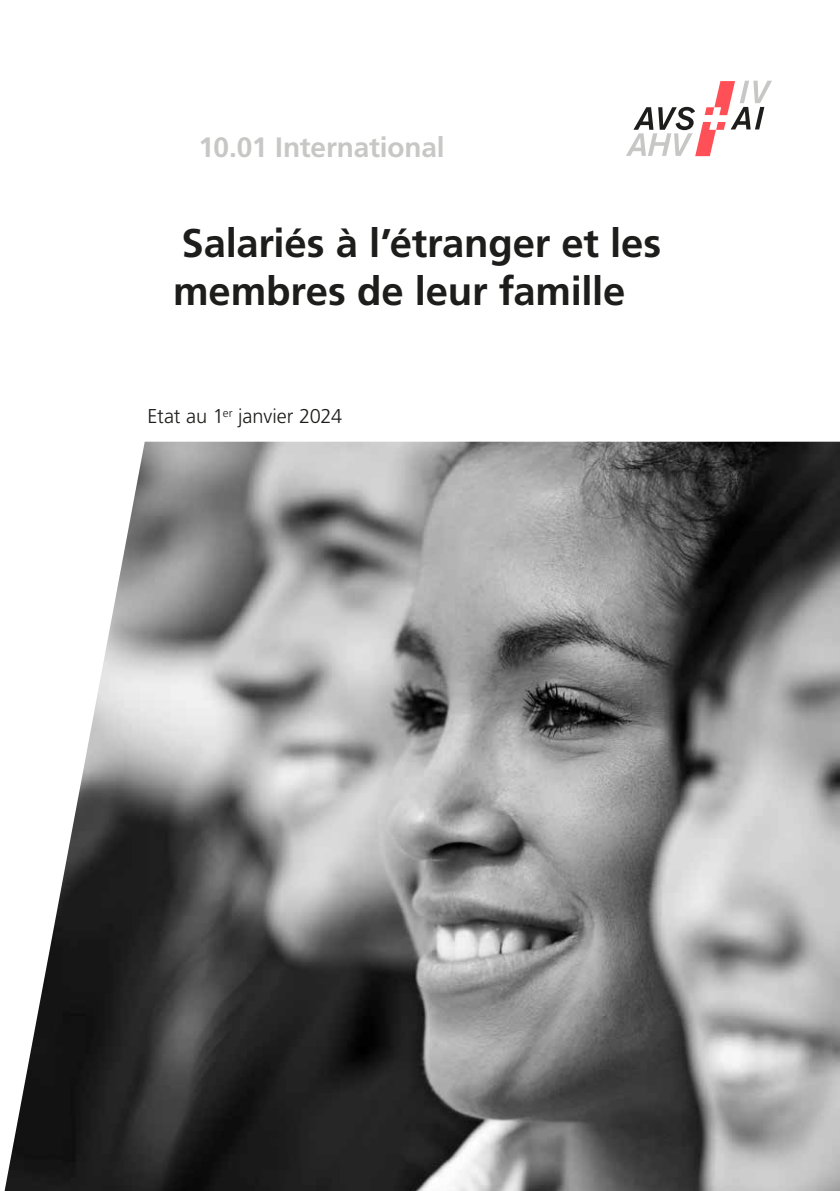
<style>
.page{position:relative;width:840px;height:1191px;background:#fff}
.page>*{position:absolute;margin:0;border:0;box-sizing:border-box;transform-origin:0 0}
.MB_Titel{font:700 40px/48.2px "Frutiger LT Std";letter-spacing:-.005em;color:#1d1d1b}
.MB_Gruppe_Titelseite{font:700 28px "Frutiger LT Std";letter-spacing:-.005em;color:#c7c7c6}
.Grundtext{font:300 20px "Frutiger LT Std";letter-spacing:-.005em;color:#1d1d1b}
</style>
<div class="page">
<svg style="left:626px;top:81px;width:145px;height:75px"></svg>
<img style="left:4px;top:442px;width:835px;height:749px">
<p class="MB_Gruppe_Titelseite" style="left:198px;top:131px;width:247px">10.01 International</p>
<p class="MB_Titel" style="left:173px;top:219px;width:489px">Salariés à l’étranger et les membres de leur famille</p>
<p class="Grundtext" style="left:147px;top:405px;width:196px">Etat au 1<sup>er</sup> janvier 2024</p>
</div>
